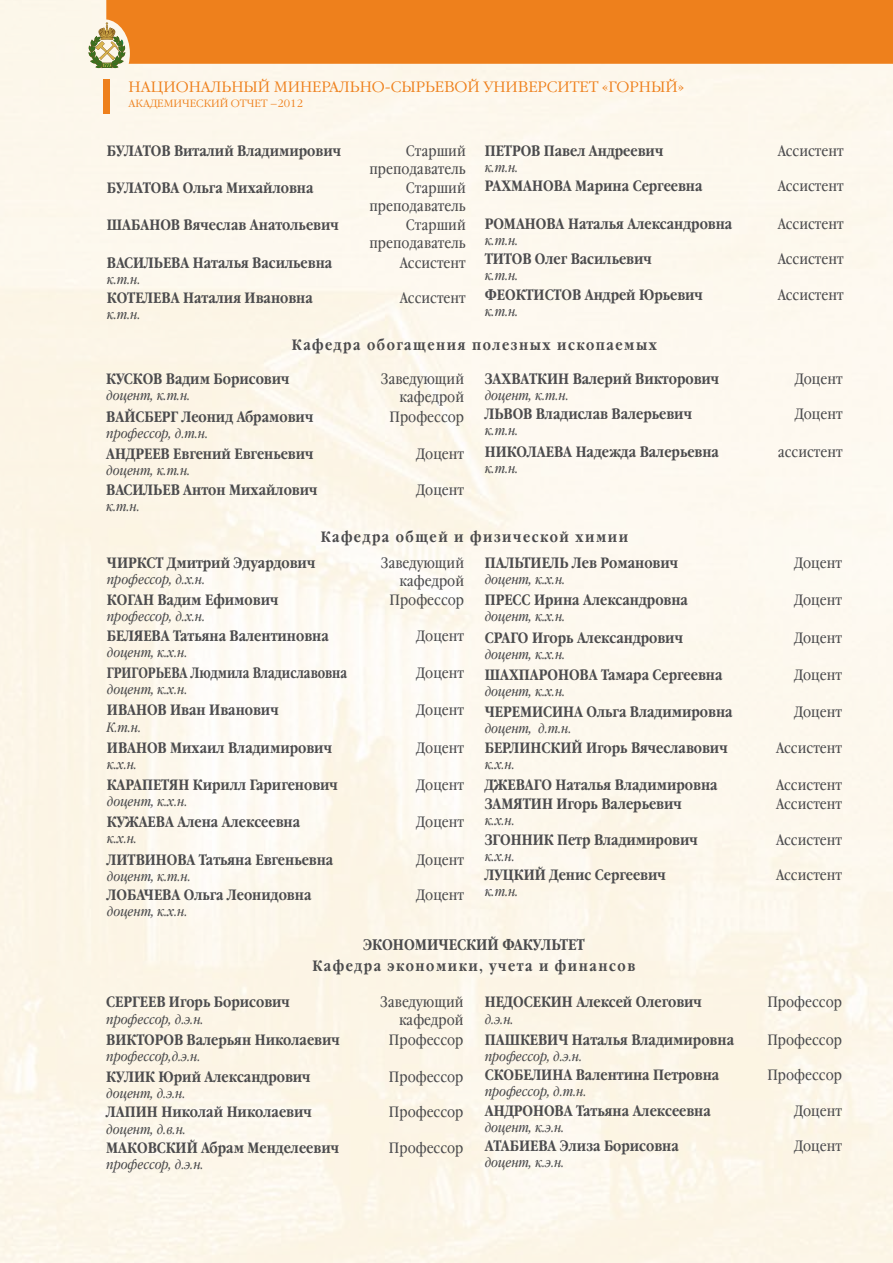
<style>
.page{position:relative;width:893px;height:1263px;background:#fff}
.page>*{position:absolute;margin:0;border:0;box-sizing:border-box;transform-origin:0 0}
.t1{font:700 15.3px "Garamond Narrow C";color:#4b4b4d}
.t2{font:700 15px "Garamond Narrow C";color:#4b4b4d}
.t3{font:15px/18px "Garamond Book Narrow C";color:#4b4b4d;text-align:right}
.t4{font:700 15px "Garamond Narrow C";letter-spacing:.1em;color:#4b4b4d}
.t5{font:300 15px "Garamond C";color:#ee801c}
.t6{font:700 15px "Garamond Narrow C";color:#4b4b4d;scale:.9 1}
.t7{font:italic 13.5px "Garamond Book Narrow C";color:#4b4b4d}
.t8{font:300 10.5px "Garamond C";color:#ee801c}
</style>
<div class="page">
<div style="left:106px;top:0;width:787px;height:64px;background:#ee801c"></div>
<svg style="left:88px;top:22px;width:38px;height:46px;background:#bdb98c"></svg>
<div style="left:103px;top:79px;width:7px;height:35px;background:#ee801c"></div>
<p class="t5" style="left:129px;top:79px;width:557px">НАЦИОНАЛЬНЫЙ МИНЕРАЛЬНО-СЫРЬЕВОЙ УНИВЕРСИТЕТ «ГОРНЫЙ»</p>
<p class="t8" style="left:129px;top:98px;width:176px">АКАДЕМИЧЕСКИЙ ОТЧЕТ –2012</p>
<p class="t2" style="left:107px;top:142px;width:236px">Булатов Виталий Владимирович</p>
<p class="t3" style="left:369px;top:142px;width:98px">Старший преподаватель</p>
<p class="t2" style="left:107px;top:179px;width:208px">Булатова Ольга Михайловна</p>
<p class="t3" style="left:369px;top:179px;width:98px">Старший преподаватель</p>
<p class="t2" style="left:107px;top:217px;width:233px">Шабанов Вячеслав Анатольевич</p>
<p class="t3" style="left:369px;top:217px;width:98px">Старший преподаватель</p>
<p class="t2" style="left:107px;top:254px;width:227px">Васильева Наталья Васильевна</p>
<p class="t7" style="left:107px;top:272px;width:35px">к.т.н.</p>
<p class="t2" style="left:485px;top:142px;width:180px">Петров Павел Андреевич</p>
<p class="t7" style="left:485px;top:160px;width:35px">к.т.н.</p>
<p class="t3" style="left:778px;top:142px;width:67px">Ассистент</p>
<p class="t2" style="left:485px;top:178px;width:219px">Рахманова Марина Сергеевна</p>
<p class="t3" style="left:778px;top:178px;width:67px">Ассистент</p>
<p class="t2" style="left:485px;top:215px;width:249px">Романова Наталья Александровна</p>
<p class="t7" style="left:485px;top:233px;width:35px">к.т.н.</p>
<p class="t3" style="left:778px;top:215px;width:67px">Ассистент</p>
<p class="t2" style="left:485px;top:250px;width:169px">Титов Олег Васильевич</p>
<p class="t7" style="left:485px;top:268px;width:35px">к.т.н.</p>
<p class="t3" style="left:778px;top:250px;width:67px">Ассистент</p>
<p class="t3" style="left:400px;top:254px;width:67px">Ассистент</p>
<p class="t2" style="left:107px;top:289px;width:208px">Котелева Наталия Ивановна</p>
<p class="t7" style="left:107px;top:307px;width:35px">к.т.н.</p>
<p class="t3" style="left:400px;top:289px;width:67px">Ассистент</p>
<p class="t2" style="left:485px;top:286px;width:220px">Феоктистов Андрей Юрьевич</p>
<p class="t7" style="left:485px;top:304px;width:35px">к.т.н.</p>
<p class="t3" style="left:778px;top:286px;width:67px">Ассистент</p>
<p class="t4" style="left:292px;top:337px;width:366px">Кафедра обогащения полезных ископаемых</p>
<p class="t2" style="left:106px;top:370px;width:185px">Кусков Вадим Борисович</p>
<p class="t7" style="left:106px;top:388px;width:86px">доцент, к.т.н.</p>
<p class="t3" style="left:381px;top:370px;width:85px">Заведующий кафедрой</p>
<p class="t2" style="left:485px;top:370px;width:236px">Захваткин Валерий Викторович</p>
<p class="t7" style="left:485px;top:388px;width:86px">доцент, к.т.н.</p>
<p class="t3" style="left:795px;top:370px;width:49px">Доцент</p>
<p class="t2" style="left:106px;top:408px;width:209px">Вайсберг Леонид Абрамович</p>
<p class="t7" style="left:106px;top:426px;width:103px">профессор, д.т.н.</p>
<p class="t3" style="left:390px;top:408px;width:76px">Профессор</p>
<p class="t2" style="left:485px;top:406px;width:209px">Львов Владислав Валерьевич</p>
<p class="t7" style="left:485px;top:423px;width:35px">к.т.н.</p>
<p class="t3" style="left:795px;top:406px;width:49px">Доцент</p>
<p class="t2" style="left:106px;top:445px;width:209px">Андреев Евгений Евгеньевич</p>
<p class="t7" style="left:106px;top:463px;width:86px">доцент, к.т.н.</p>
<p class="t3" style="left:417px;top:445px;width:49px">Доцент</p>
<p class="t2" style="left:485px;top:443px;width:236px">Николаева Надежда Валерьевна</p>
<p class="t7" style="left:485px;top:461px;width:35px">к.т.н.</p>
<p class="t3" style="left:778px;top:443px;width:66px">ассистент</p>
<p class="t2" style="left:106px;top:481px;width:213px">Васильев Антон Михайлович</p>
<p class="t7" style="left:106px;top:499px;width:35px">к.т.н.</p>
<p class="t3" style="left:417px;top:481px;width:49px">Доцент</p>
<p class="t4" style="left:321px;top:528px;width:309px">Кафедра общей и физической химии</p>
<p class="t2" style="left:107px;top:554px;width:210px">Чиркст Дмитрий Эдуардович</p>
<p class="t7" style="left:107px;top:572px;width:100px">профессор, д.х.н.</p>
<p class="t3" style="left:381px;top:554px;width:85px">Заведующий кафедрой</p>
<p class="t2" style="left:485px;top:554px;width:195px">Пальтиель Лев Романович</p>
<p class="t7" style="left:485px;top:572px;width:82px">доцент, к.х.н.</p>
<p class="t3" style="left:794px;top:554px;width:49px">Доцент</p>
<p class="t2" style="left:107px;top:591px;width:173px">Коган Вадим Ефимович</p>
<p class="t7" style="left:107px;top:609px;width:100px">профессор, д.х.н.</p>
<p class="t3" style="left:390px;top:591px;width:76px">Профессор</p>
<p class="t2" style="left:485px;top:591px;width:205px">Пресс Ирина Александровна</p>
<p class="t7" style="left:485px;top:609px;width:82px">доцент, к.х.н.</p>
<p class="t3" style="left:794px;top:591px;width:49px">Доцент</p>
<p class="t2" style="left:107px;top:627px;width:223px">Беляева Татьяна Валентиновна</p>
<p class="t7" style="left:107px;top:645px;width:82px">доцент, к.х.н.</p>
<p class="t3" style="left:417px;top:627px;width:49px">Доцент</p>
<p class="t2" style="left:485px;top:629px;width:200px">Сраго Игорь Александрович</p>
<p class="t7" style="left:485px;top:646px;width:82px">доцент, к.х.н.</p>
<p class="t3" style="left:794px;top:629px;width:49px">Доцент</p>
<p class="t6" style="left:107px;top:664px;width:268px">Григорьева Людмила Владиславовна</p>
<p class="t7" style="left:107px;top:682px;width:82px">доцент, к.х.н.</p>
<p class="t3" style="left:417px;top:664px;width:49px">Доцент</p>
<p class="t2" style="left:485px;top:666px;width:239px">Шахпаронова Тамара Сергеевна</p>
<p class="t7" style="left:485px;top:684px;width:82px">доцент, к.х.н.</p>
<p class="t3" style="left:794px;top:666px;width:49px">Доцент</p>
<p class="t2" style="left:107px;top:702px;width:173px">Иванов Иван Иванович</p>
<p class="t7" style="left:107px;top:719px;width:36px">К.т.н.</p>
<p class="t3" style="left:417px;top:702px;width:49px">Доцент</p>
<p class="t2" style="left:485px;top:703px;width:47px">Черемиси</p>
<p class="t2" style="left:563px;top:703px;width:171px">на Ольга Владимировна</p>
<p class="t7" style="left:485px;top:721px;width:88px">доцент, д.т.н.</p>
<p class="t3" style="left:794px;top:703px;width:49px">Доцент</p>
<p class="t2" style="left:107px;top:739px;width:227px">Иванов Михаил Владимирович</p>
<p class="t7" style="left:107px;top:757px;width:32px">к.х.н.</p>
<p class="t3" style="left:417px;top:739px;width:49px">Доцент</p>
<p class="t2" style="left:485px;top:739px;width:244px">Берлинский Игорь Вячеславович</p>
<p class="t7" style="left:485px;top:757px;width:32px">к.х.н.</p>
<p class="t3" style="left:776px;top:739px;width:67px">Ассистент</p>
<p class="t2" style="left:107px;top:776px;width:233px">Карапетян Кирилл Гаригенович</p>
<p class="t7" style="left:107px;top:794px;width:82px">доцент, к.х.н.</p>
<p class="t2" style="left:107px;top:813px;width:195px">Кужаева Алена Алексеевна</p>
<p class="t7" style="left:107px;top:831px;width:32px">к.х.н.</p>
<p class="t2" style="left:107px;top:851px;width:228px">Литвинова Татьяна Евгеньевна</p>
<p class="t7" style="left:107px;top:869px;width:86px">доцент, к.т.н.</p>
<p class="t2" style="left:107px;top:886px;width:206px">Лобачева Ольга Леонидовна</p>
<p class="t7" style="left:107px;top:904px;width:82px">доцент, к.х.н.</p>
<p class="t3" style="left:417px;top:776px;width:49px">Доцент</p>
<p class="t3" style="left:417px;top:813px;width:49px">Доцент</p>
<p class="t3" style="left:417px;top:851px;width:49px">Доцент</p>
<p class="t3" style="left:417px;top:886px;width:49px">Доцент</p>
<p class="t2" style="left:485px;top:776px;width:234px">Джеваго Наталья Владимировна</p>
<p class="t3" style="left:776px;top:776px;width:67px">Ассистент</p>
<p class="t2" style="left:485px;top:795px;width:199px">Замятин Игорь Валерьевич</p>
<p class="t7" style="left:485px;top:813px;width:32px">к.х.н.</p>
<p class="t3" style="left:776px;top:795px;width:67px">Ассистент</p>
<p class="t2" style="left:485px;top:831px;width:215px">Згонник Петр Владимирович</p>
<p class="t7" style="left:485px;top:849px;width:32px">к.х.н.</p>
<p class="t2" style="left:485px;top:866px;width:183px">Луцкий Денис Сергеевич</p>
<p class="t7" style="left:485px;top:884px;width:35px">к.т.н.</p>
<p class="t3" style="left:776px;top:831px;width:67px">Ассистент</p>
<p class="t3" style="left:776px;top:866px;width:67px">Ассистент</p>
<p class="t1" style="left:363px;top:936px;width:223px">Экономический факультет</p>
<p class="t4" style="left:312px;top:958px;width:324px">Кафедра экономики, учета и финансов</p>
<p class="t2" style="left:106px;top:994px;width:185px">Сергеев Игорь Борисович</p>
<p class="t7" style="left:106px;top:1011px;width:99px">профессор, д.э.н.</p>
<p class="t3" style="left:380px;top:994px;width:85px">Заведующий кафедрой</p>
<p class="t2" style="left:485px;top:994px;width:219px">Недосекин Алексей Олегович</p>
<p class="t7" style="left:485px;top:1011px;width:30px">д.э.н.</p>
<p class="t3" style="left:767px;top:994px;width:76px">Профессор</p>
<p class="t2" style="left:106px;top:1031px;width:235px">Викторов Валерьян Николаевич</p>
<p class="t7" style="left:106px;top:1049px;width:96px">профессор,д.э.н.</p>
<p class="t3" style="left:389px;top:1031px;width:76px">Профессор</p>
<p class="t2" style="left:485px;top:1031px;width:251px">Пашкевич Наталья Владимировна</p>
<p class="t7" style="left:485px;top:1049px;width:99px">профессор, д.э.н.</p>
<p class="t3" style="left:767px;top:1031px;width:76px">Профессор</p>
<p class="t2" style="left:106px;top:1068px;width:206px">Кулик Юрий Александрович</p>
<p class="t7" style="left:106px;top:1086px;width:81px">доцент, д.э.н.</p>
<p class="t3" style="left:389px;top:1068px;width:76px">Профессор</p>
<p class="t2" style="left:485px;top:1066px;width:236px">Скобелина Валентина Петровна</p>
<p class="t7" style="left:485px;top:1084px;width:103px">профессор, д.т.н.</p>
<p class="t3" style="left:767px;top:1066px;width:76px">Профессор</p>
<p class="t2" style="left:106px;top:1104px;width:207px">Лапин Николай Николаевич</p>
<p class="t7" style="left:106px;top:1121px;width:81px">доцент, д.в.н.</p>
<p class="t3" style="left:389px;top:1104px;width:76px">Профессор</p>
<p class="t2" style="left:485px;top:1102px;width:228px">Андронова Татьяна Алексеевна</p>
<p class="t7" style="left:485px;top:1120px;width:81px">доцент, к.э.н.</p>
<p class="t3" style="left:794px;top:1102px;width:49px">Доцент</p>
<p class="t2" style="left:106px;top:1139px;width:234px">Маковский Абрам Менделеевич</p>
<p class="t7" style="left:106px;top:1157px;width:99px">профессор, д.э.н.</p>
<p class="t3" style="left:389px;top:1139px;width:76px">Профессор</p>
<p class="t2" style="left:485px;top:1137px;width:196px">Атабиева Элиза Борисовна</p>
<p class="t7" style="left:485px;top:1155px;width:81px">доцент, к.э.н.</p>
<p class="t3" style="left:794px;top:1137px;width:49px">Доцент</p>
</div>
